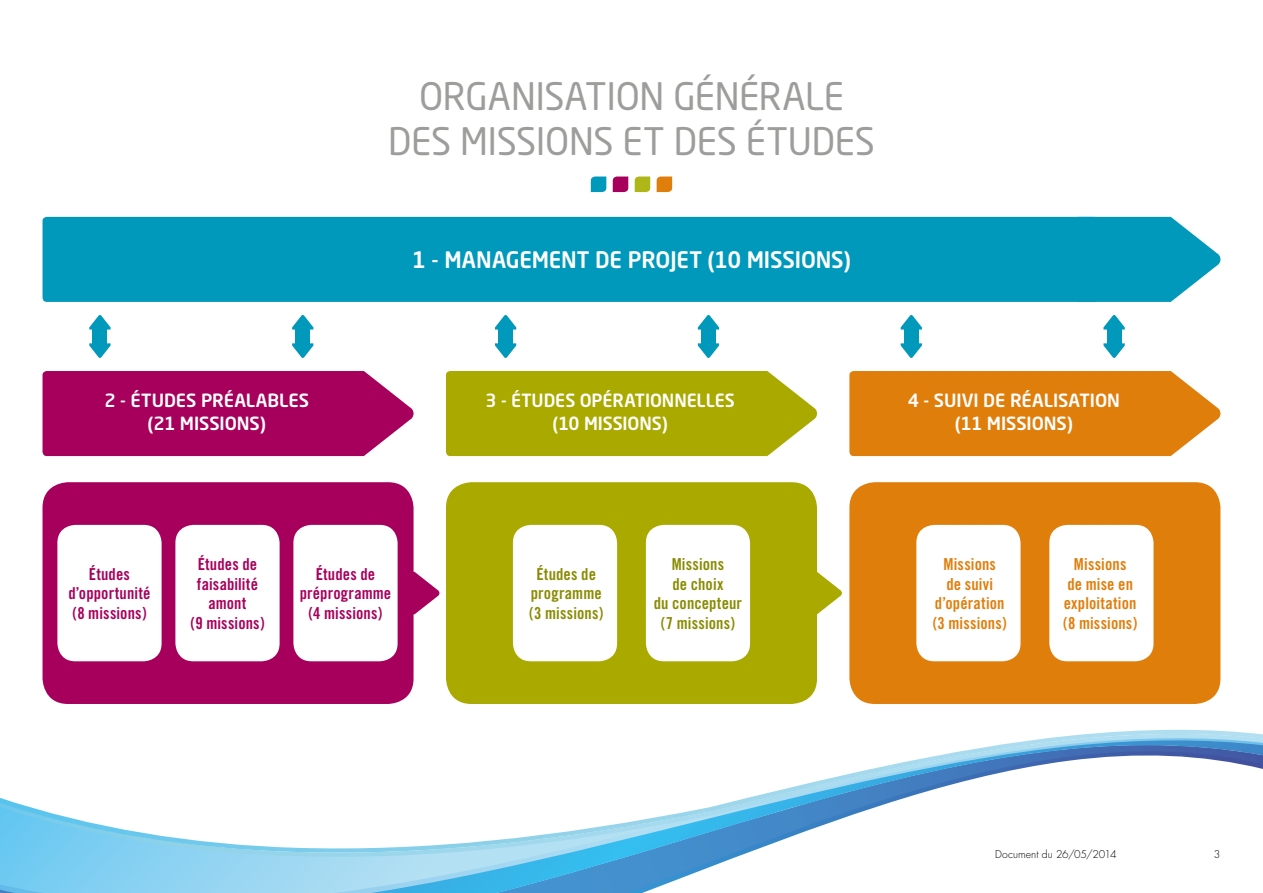
<style>
.page{position:relative;width:1263px;height:893px;background:#fff}
.page>*{position:absolute;margin:0;border:0;box-sizing:border-box;transform-origin:0 0}
.t1{font:37.5px/45px "Neo Sans Std";letter-spacing:-.01em;color:#9d9d9c;text-align:center}
.t2{font:500 22.5px "Neo Sans Std";letter-spacing:-.005em;color:#fff}
.t3{font:500 18px/22.5px "Neo Sans Std";letter-spacing:-.005em;color:#fff;text-align:center}
.t4{font:16.5px/19.5px "Trade Gothic Bold Cond Twenty";letter-spacing:.005em;color:#a7005c;text-align:center}
.t5{font:16.5px/19.5px "Trade Gothic Bold Cond Twenty";letter-spacing:.01em;color:#e07e0c;text-align:center}
.t6{font:16.5px/19.5px "Trade Gothic Bold Cond Twenty";letter-spacing:.005em;color:#898b02;text-align:center}
.t7{font:300 10.5px "Futura";letter-spacing:.005em;color:#000}
</style>
<div class="page">
<svg style="left:0;top:860px;width:728px;height:33px;background:#7fc6eb"></svg>
<svg style="left:0;top:855px;width:741px;height:5px;background:#81c8eb"></svg>
<svg style="left:0;top:730px;width:1263px;height:125px"></svg>
<div style="left:43px;top:217px;width:1055px;height:85px;background:#0099bc;border-radius:4px"></div>
<svg style="left:1096px;top:217px;width:124px;height:85px"></svg>
<div style="left:43px;top:371px;width:371px;height:85px;background:#a7005c"></div>
<svg style="left:414px;top:572px;width:25px;height:42px"></svg>
<svg style="left:817px;top:572px;width:25px;height:42px"></svg>
<div style="left:446px;top:371px;width:371px;height:85px;background:#a9a900"></div>
<svg style="left:849px;top:371px;width:371px;height:85px;background:#e1861b"></svg>
<div style="left:43px;top:482px;width:371px;height:222px;background:#a7005c;border-radius:26px"></div>
<div style="left:57px;top:525px;width:105px;height:136px;background:#fff;border-radius:18px"></div>
<div style="left:293px;top:525px;width:105px;height:136px;background:#fff;border-radius:18px"></div>
<div style="left:175px;top:525px;width:105px;height:136px;background:#fff;border-radius:18px"></div>
<div style="left:446px;top:482px;width:371px;height:222px;background:#a9a900;border-radius:26px"></div>
<div style="left:849px;top:482px;width:371px;height:222px;background:#e07e0c;border-radius:26px"></div>
<svg style="left:1103px;top:315px;width:22px;height:15px"></svg>
<svg style="left:1103px;top:343px;width:22px;height:15px"></svg>
<div style="left:1107px;top:326px;width:14px;height:18px;background:#0099bc"></div>
<svg style="left:901px;top:315px;width:21px;height:15px"></svg>
<svg style="left:901px;top:343px;width:21px;height:15px"></svg>
<div style="left:904px;top:326px;width:14px;height:18px;background:#0099bc"></div>
<svg style="left:698px;top:315px;width:21px;height:15px"></svg>
<svg style="left:698px;top:343px;width:21px;height:15px"></svg>
<div style="left:701px;top:326px;width:15px;height:18px;background:#0099bc"></div>
<svg style="left:495px;top:315px;width:21px;height:15px"></svg>
<svg style="left:495px;top:343px;width:21px;height:15px"></svg>
<div style="left:498px;top:326px;width:15px;height:18px;background:#0099bc"></div>
<svg style="left:89px;top:315px;width:22px;height:15px"></svg>
<svg style="left:89px;top:343px;width:22px;height:15px"></svg>
<div style="left:93px;top:326px;width:14px;height:18px;background:#0099bc"></div>
<svg style="left:292px;top:315px;width:21px;height:15px"></svg>
<svg style="left:292px;top:343px;width:21px;height:15px"></svg>
<div style="left:295px;top:326px;width:15px;height:18px;background:#0099bc"></div>
<div style="left:916px;top:525px;width:104px;height:136px;background:#fff;border-radius:18px"></div>
<div style="left:1049px;top:525px;width:104px;height:136px;background:#fff;border-radius:18px"></div>
<div style="left:513px;top:525px;width:104px;height:136px;background:#fff;border-radius:18px"></div>
<div style="left:646px;top:525px;width:104px;height:136px;background:#fff;border-radius:18px"></div>
<svg style="left:591px;top:177px;width:15px;height:15px"></svg>
<svg style="left:613px;top:177px;width:15px;height:15px"></svg>
<svg style="left:635px;top:177px;width:15px;height:15px"></svg>
<svg style="left:657px;top:177px;width:15px;height:15px"></svg>
<h1 class="t1" style="left:388px;top:73px;width:488px">ORGANISATION GÉNÉRALE<br>DES MISSIONS ET DES ÉTUDES</h1>
<p class="t3" style="left:104px;top:389px;width:206px">2 - ÉTUDES PRÉALABLES (21 MISSIONS)</p>
<p class="t2" style="left:412px;top:245px;width:441px">1 - MANAGEMENT DE PROJET (10 MISSIONS)</p>
<p class="t3" style="left:486px;top:389px;width:251px">3 - ÉTUDES OPÉRATIONNELLES (10 MISSIONS)</p>
<p class="t3" style="left:908px;top:389px;width:214px">4 - SUIVI DE RÉALISATION (11 MISSIONS)</p>
<p class="t4" style="left:68px;top:564px;width:84px">Études d’opportunité (8 missions)</p>
<p class="t4" style="left:190px;top:554px;width:76px">Études de faisabilité amont<br>(9 missions)</p>
<p class="t4" style="left:300px;top:564px;width:93px">Études de préprogramme (4 missions)</p>
<p class="t6" style="left:529px;top:564px;width:76px">Études de programme (3 missions)</p>
<p class="t5" style="left:1063px;top:554px;width:76px">Missions<br>de mise en exploitation (8 missions)</p>
<p class="t6" style="left:654px;top:554px;width:90px">Missions<br>de choix<br>du concepteur (7 missions)</p>
<p class="t5" style="left:933px;top:554px;width:76px">Missions<br>de suivi d’opération (3 missions)</p>
<p class="t7" style="left:995px;top:848px;width:123px">Document du 26/05/2014</p>
<p class="t7" style="left:1214px;top:848px;width:8px">3</p>
</div>
